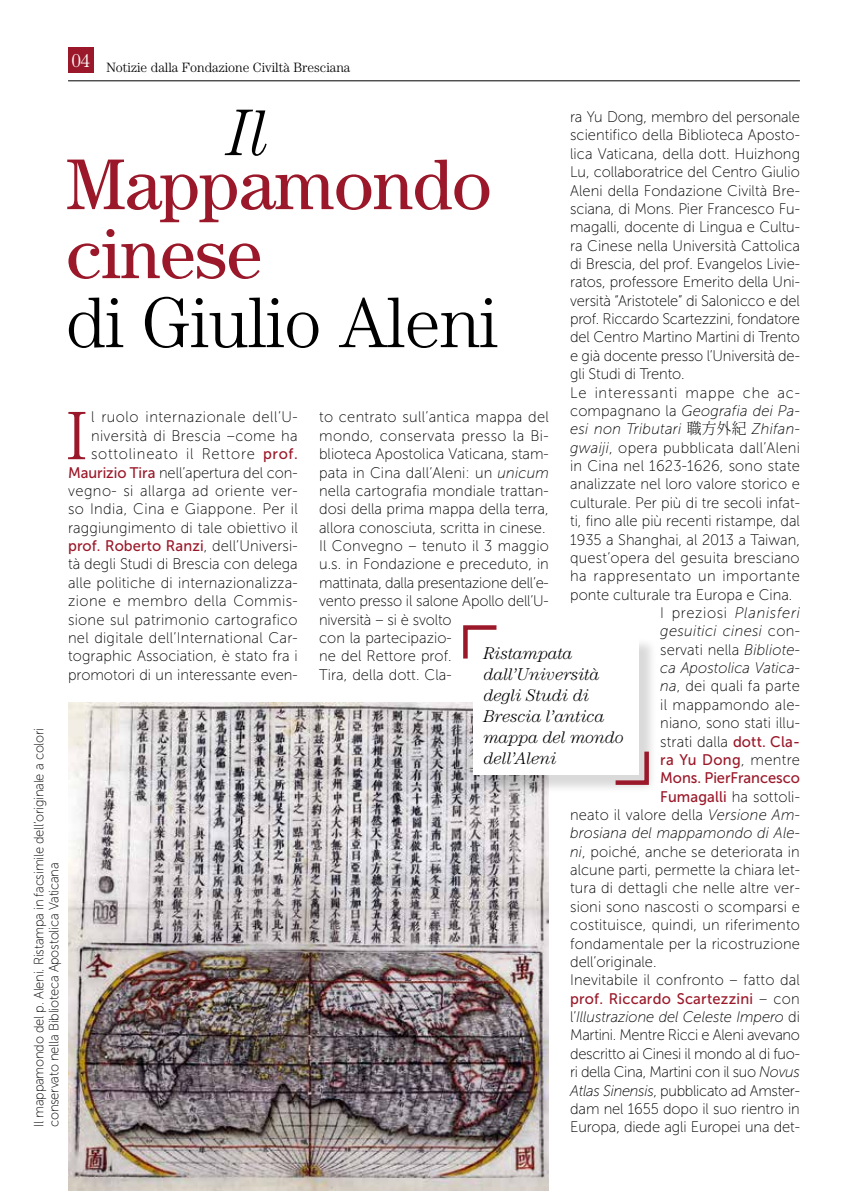
<style>
.page{position:relative;width:851px;height:1191px;background:#fff}
.page>*{position:absolute;margin:0;border:0;box-sizing:border-box;transform-origin:0 0}
.t1{font:72px/69px "Century";letter-spacing:-.01em;color:#9a1829}
.t2{font:300 72px "Century";letter-spacing:-.01em;color:#000}
.t3{font:300 68.7px "Century";color:#9a1829;scale:.96 1}
.t4{font:italic 300 66px "Century";color:#000}
.t5{font:italic 300 17.1px/21px "Century";letter-spacing:-.01em;color:#000}
.t6{font:15.3px/18.3px "Museo Sans 100";color:#000;text-align:justify;scale:.96 1}
.t7{font:15.3px/18.3px "Museo Sans 100";letter-spacing:.025em;color:#000;text-align:right;scale:.96 1}
.t8{font:15.3px/18.3px "Museo Sans 500";letter-spacing:.01em;color:#9a1829;scale:.96 1}
.t9{font:italic 15.3px "Museo Sans 100";letter-spacing:.02em;color:#000;scale:.96 1}
.t10{font:15.3px "Museo Sans 100";letter-spacing:.02em;color:#000;scale:.96 1}
.t11{font:15.3px "Museo Sans 100";letter-spacing:-.02em;color:#000;scale:.96 1}
.t12{font:15.3px "Museo Sans 100";letter-spacing:.035em;color:#000;scale:.96 1}
.t13{font:15.3px "Museo Sans 100";letter-spacing:.05em;color:#000;scale:.96 1}
.t14{font:italic 15.3px "Museo Sans 100";letter-spacing:.045em;color:#000;scale:.96 1}
.t15{font:italic 15.3px "Museo Sans 100";color:#000;scale:.96 1}
.t16{font:13.5px/15px "Museo Sans 100";letter-spacing:-.015em;color:#000;scale:.96 1}
.t17{font:300 13.5px "Century";color:#000}
.s1{font-style:normal}
.s2{font-family:"Koz Min Pr 6 N";font-weight:200;font-style:normal}
.s3{font-style:italic}
.s4{font-family:"Museo Sans 500";color:#9a1829}
.s5{font-family:"Museo Sans 100";color:#000}
</style>
<div class="page">
<hr style="left:68px;top:80px;width:731px;height:1px;background:#000">
<div style="left:68px;top:47px;width:26px;height:25px;background:#9a1829"></div>
<img style="left:68px;top:702px;width:481px;height:489px">
<div style="left:475px;top:637px;width:183px;height:156px;background:#000;opacity:.15"></div>
<div style="left:473px;top:635px;width:166px;height:140px;background:#fff"></div>
<svg style="left:463px;top:625px;width:34px;height:34px"></svg>
<svg style="left:611px;top:747px;width:40px;height:40px"></svg>
<p class="t17" style="left:71px;top:60px;width:280px"><sup>04</sup> Notizie dalla Fondazione Civiltà Bresciana</p>
<h3 class="t4" style="left:228px;top:95px;width:42px">Il</h3>
<h1 class="t1" style="left:66px;top:149px;width:427px">Mappamondo cinese</h1>
<h1 class="t2" style="left:66px;top:281px;width:433px">di Giulio Aleni</h1>
<p class="t6" style="left:570px;top:108px;width:241px">ra Yu Dong, membro del personale</p>
<p class="t6" style="left:570px;top:126px;width:241px">scientifico della Biblioteca Aposto-</p>
<p class="t6" style="left:570px;top:145px;width:241px">lica Vaticana, della dott. Huizhong</p>
<p class="t6" style="left:570px;top:163px;width:241px">Lu, collaboratrice del Centro Giulio</p>
<p class="t6" style="left:570px;top:181px;width:241px">Aleni della Fondazione Civiltà Bre-</p>
<p class="t6" style="left:570px;top:200px;width:241px">sciana, di Mons. Pier Francesco Fu-</p>
<p class="t6" style="left:570px;top:218px;width:241px">magalli, docente di Lingua e Cultu-</p>
<p class="t6" style="left:570px;top:236px;width:241px">ra Cinese nella Università Cattolica</p>
<p class="t6" style="left:570px;top:255px;width:241px">di Brescia, del prof. Evangelos Livie-</p>
<p class="t6" style="left:570px;top:273px;width:241px">ratos, professore Emerito della Uni-</p>
<p class="t6" style="left:570px;top:291px;width:241px">versità “Aristotele” di Salonicco e del</p>
<p class="t11" style="left:570px;top:311px;width:241px">prof. Riccardo Scartezzini, fondatore</p>
<p class="t6" style="left:570px;top:328px;width:241px">del Centro Martino Martini di Trento</p>
<p class="t6" style="left:570px;top:346px;width:241px">e già docente presso l’Università de-</p>
<p class="t6" style="left:570px;top:365px;width:121px">gli Studi di Trento.</p>
<p class="t13" style="left:570px;top:384px;width:241px">Le interessanti mappe che ac-</p>
<p class="t9" style="left:570px;top:402px;width:241px"><span class="s1">compagnano la</span> Geografia dei Pa-</p>
<p class="t9" style="left:570px;top:421px;width:241px">esi non Tributari <span class="s2">職方外紀</span> Zhifan-</p>
<p class="t10" style="left:570px;top:439px;width:241px"><span class="s3">gwaiji</span>, opera pubblicata dall’Aleni</p>
<p class="t6" style="left:570px;top:457px;width:241px">in Cina nel 1623-1626, sono state</p>
<p class="t6" style="left:570px;top:475px;width:241px">analizzate nel loro valore storico e</p>
<p class="t6" style="left:570px;top:493px;width:241px">culturale. Per più di tre secoli infat-</p>
<p class="t6" style="left:570px;top:512px;width:241px">ti, fino alle più recenti ristampe, dal</p>
<p class="t6" style="left:570px;top:530px;width:241px">1935 a Shanghai, al 2013 a Taiwan,</p>
<p class="t6" style="left:570px;top:548px;width:240px">quest’opera del gesuita bresciano</p>
<p class="t12" style="left:570px;top:568px;width:241px">ha rappresentato un importante</p>
<p class="t6" style="left:570px;top:585px;width:233px">ponte culturale tra Europa e Cina.</p>
<p class="t14" style="left:660px;top:604px;width:147px"><span class="s1">I preziosi</span> Planisferi</p>
<p class="t9" style="left:660px;top:623px;width:147px">gesuitici cinesi <span class="s1">con-</span></p>
<p class="t6" style="left:660px;top:640px;width:147px">servati nella <span class="s3">Bibliote-</span></p>
<p class="t15" style="left:660px;top:659px;width:147px">ca Apostolica Vatica-</p>
<p class="t6" style="left:660px;top:677px;width:147px"><span class="s3">na</span>, dei quali fa parte</p>
<p class="t10" style="left:660px;top:696px;width:147px">il mappamondo ale-</p>
<p class="t6" style="left:660px;top:714px;width:147px">niano, sono stati illu-</p>
<p class="t6" style="left:660px;top:732px;width:147px">strati dalla <span class="s4">dott. Cla-</span></p>
<p class="t8" style="left:660px;top:750px;width:147px">ra Yu Dong<span class="s5">, mentre<br></span>Mons. PierFrancesco</p>
<p class="t6" style="left:570px;top:787px;width:241px;text-align:left;text-indent:90px"><span class="s4">Fumagalli</span> ha sottoli&shy;neato il valore della <span class="s3">Versione Am&shy;brosiana del mappamondo di Ale&shy;ni</span>, poiché, anche se deteriorata in alcune parti, permette la chiara let&shy;tura di dettagli che nelle altre ver&shy;sioni sono nascosti o scomparsi e costituisce, quindi, un riferimento fondamentale per la ricostruzione dell’originale.<br>Inevitabile il confronto – fatto dal</p>
<p class="t8" style="left:570px;top:989px;width:241px">prof. Riccardo Scartezzini <span class="s5">– con</span></p>
<p class="t6" style="left:570px;top:1007px;width:241px">l’<span class="s3">Illustrazione del Celeste Impero</span> di Martini. Mentre Ricci e Aleni avevano descritto ai Cinesi il mondo al di fuo&shy;ri della Cina, Martini con il suo <span class="s3">Novus Atlas Sinensis</span>, pubblicato ad Amster&shy;dam nel 1655 dopo il suo rientro in Europa, diede agli Europei una det-</p>
<p class="t7" style="left:68px;top:408px;width:241px">l ruolo internazionale dell’U&shy;niversità di Brescia –come ha sottolineato il Rettore <span class="s4">prof.<br>Maurizio Tira</span> nell’apertura del con&shy;vegno- si allarga ad oriente ver&shy;so India, Cina e Giappone. Per il raggiungimento di tale obiettivo il</p>
<p class="t8" style="left:68px;top:536px;width:241px">prof. Roberto Ranzi<span class="s5">, dell’Universi-</span></p>
<p class="t6" style="left:68px;top:555px;width:241px">tà degli Studi di Brescia con delega alle politiche di internazionalizza&shy;zione e membro della Commis&shy;sione sul patrimonio cartografico nel digitale dell’International Car&shy;tographic Association, è stato fra i promotori di un interessante even-</p>
<p class="t6" style="left:319px;top:408px;width:241px;text-align:left">to centrato sull’antica mappa del mondo, conservata presso la Bi&shy;blioteca Apostolica Vaticana, stam&shy;pata in Cina dall’Aleni: un <span class="s3">unicum </span>nella cartografia mondiale trattan&shy;dosi della prima mappa della terra, allora conosciuta, scritta in cinese.<br>Il Convegno – tenuto il 3 maggio u.s. in Fondazione e preceduto, in mattinata, dalla presentazione dell’e&shy;vento presso il salone Apollo dell’U&shy;niversità – si è svolto<br>con la partecipazio-<br>ne del Rettore prof.<br>Tira, della dott. Cla-</p>
<h2 class="t3" style="left:66px;top:396px;width:23px">I</h2>
<p class="t5" style="left:483px;top:643px;width:142px">Ristampata dall’Università degli Studi di<br>Brescia l’antica mappa del mondo dell’Aleni</p>
<p class="t16" style="left:32px;top:1127px;width:417px;rotate:-90deg">Il mappamondo del p. Aleni. Ristampa in facsimile dell’originale a colori conservato nella Biblioteca Apostolica Vaticana</p>
</div>
